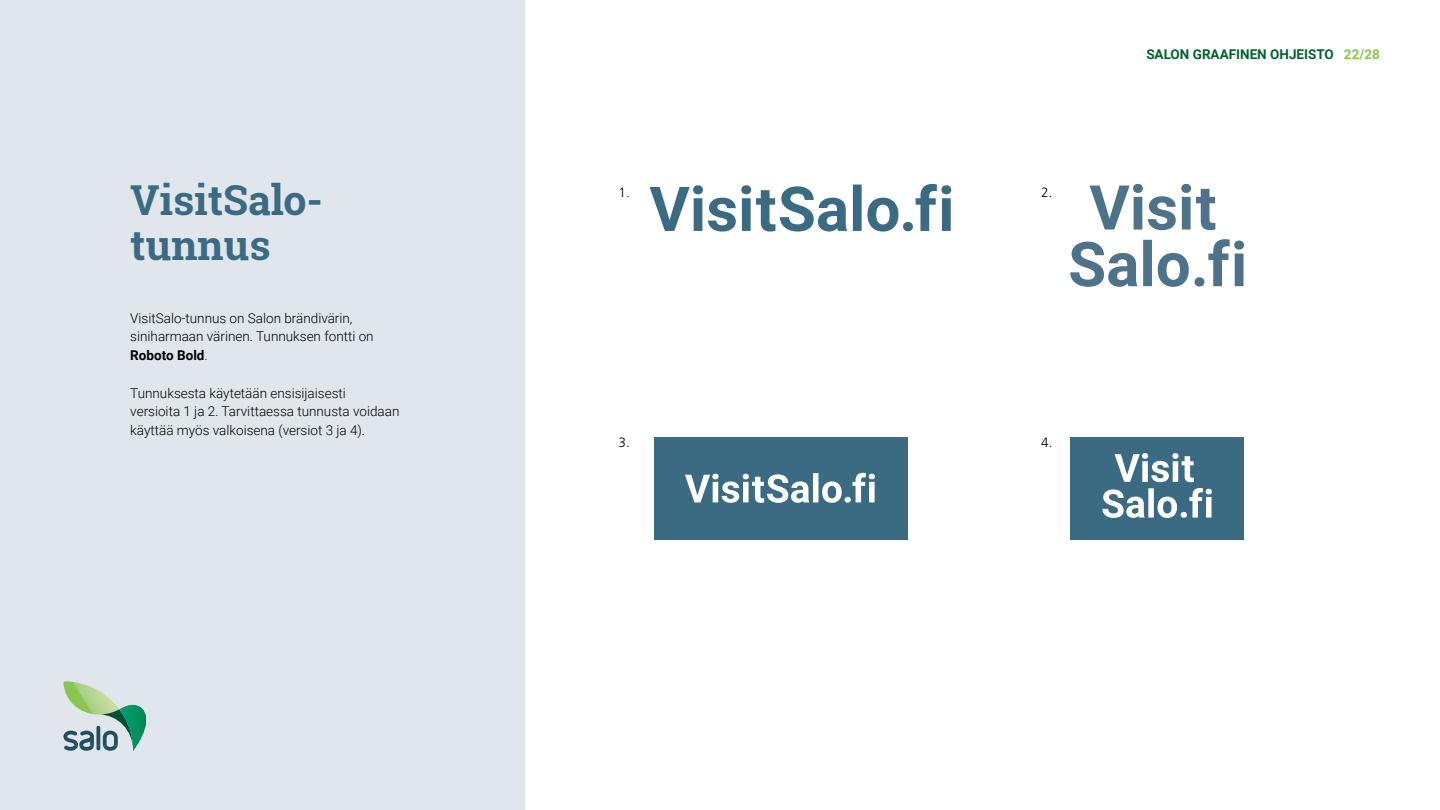
<style>
.page{position:relative;width:1440px;height:810px;background:#fff}
.page>*{position:absolute;margin:0;border:0;box-sizing:border-box;transform-origin:0 0}
.t1{font:700 41.25px/45px "Roboto Slab";color:#3b6b83}
.t2{font:300 13.5px/18.8px "Roboto";color:#000}
.t3{font:700 13.5px "Roboto";color:#006230}
.t4{font:300 13.5px "Frutiger LT Std";color:#000}
.s1{font-weight:700}
.s2{color:#89c650}
</style>
<div class="page">
<div style="left:0;top:0;width:525px;height:810px;background:#e0e6ec"></div>
<hr style="left:133px;top:705px;width:1px;height:46px;background:#009362">
<hr style="left:134px;top:705px;width:1px;height:46px;background:#009261">
<hr style="left:135px;top:705px;width:1px;height:46px;background:#009261">
<hr style="left:136px;top:705px;width:1px;height:46px;background:#009160">
<hr style="left:137px;top:705px;width:1px;height:46px;background:#00905f">
<hr style="left:138px;top:705px;width:1px;height:46px;background:#008f5e">
<hr style="left:139px;top:705px;width:1px;height:46px;background:#008e5c">
<hr style="left:140px;top:705px;width:1px;height:46px;background:#008d5c">
<hr style="left:141px;top:705px;width:1px;height:46px;background:#008c5a">
<hr style="left:142px;top:705px;width:1px;height:46px;background:#008b5a">
<hr style="left:143px;top:705px;width:1px;height:46px;background:#008a58">
<hr style="left:144px;top:705px;width:1px;height:46px;background:#008957">
<hr style="left:145px;top:705px;width:1px;height:46px;background:#008957">
<hr style="left:146px;top:705px;width:1px;height:46px;background:#008856">
<svg style="left:63px;top:681px;width:70px;height:70px"></svg>
<div style="left:654px;top:437px;width:254px;height:103px;background:#3b6b83"></div>
<div style="left:1070px;top:437px;width:174px;height:103px;background:#3b6b83"></div>
<svg style="left:650px;top:184px;width:301px;height:48px"></svg>
<svg style="left:685px;top:473px;width:190px;height:30px"></svg>
<svg style="left:1090px;top:184px;width:125px;height:46px"></svg>
<svg style="left:1070px;top:239px;width:174px;height:48px"></svg>
<svg style="left:1115px;top:453px;width:79px;height:29px"></svg>
<svg style="left:1102px;top:488px;width:110px;height:30px"></svg>
<h1 class="t1" style="left:130px;top:177px;width:194px">VisitSalo&shy;tunnus</h1>
<p class="t2" style="left:130px;top:308px;width:245px">VisitSalo-tunnus on Salon brändivärin, siniharmaan värinen. Tunnuksen fontti on<br><span class="s1">Roboto Bold</span>.</p>
<p class="t2" style="left:130px;top:383px;width:271px">Tunnuksesta käytetään ensisijaisesti<br>versioita 1 ja 2. Tarvittaessa tunnusta voidaan käyttää myös valkoisena (versiot 3 ja 4).</p>
<p class="t4" style="left:619px;top:184px;width:13px">1.</p>
<p class="t4" style="left:1041px;top:184px;width:13px">2.</p>
<p class="t3" style="left:1146px;top:44px;width:235px">SALON GRAAFINEN OHJEISTO <span class="s2">22/28</span></p>
<p class="t4" style="left:619px;top:435px;width:13px">3.</p>
<p class="t4" style="left:1041px;top:435px;width:13px">4.</p>
</div>
